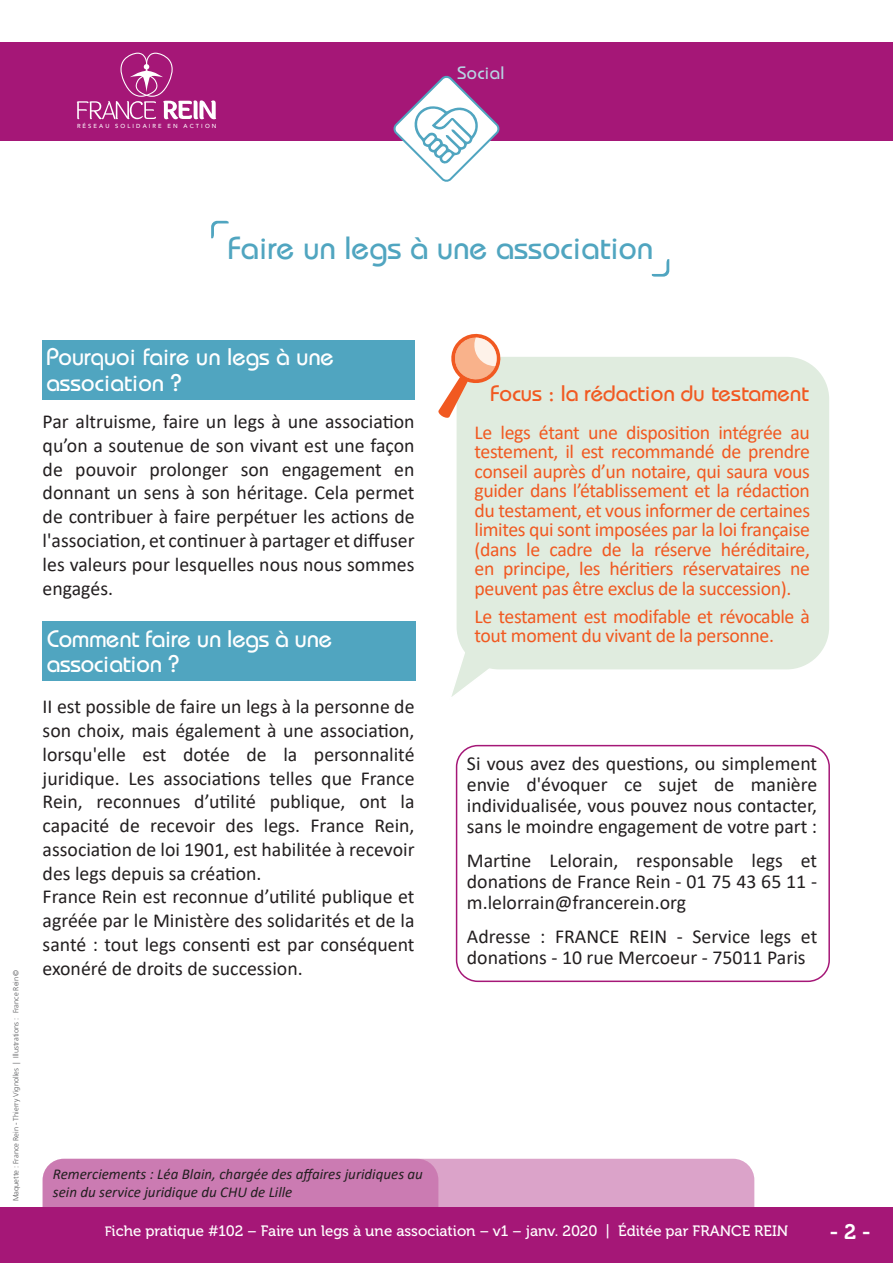
<style>
.page{position:relative;width:893px;height:1263px;background:#fff}
.page>*{position:absolute;margin:0;border:0;box-sizing:border-box;transform-origin:0 0}
.t1{font:32.1px "Bauhaus";color:#50a5c0}
.t2{font:24px/25.5px "Bauhaus";color:#fff}
.t3{font:22.5px "Bauhaus";color:#f15921}
.t4{font:21px "Museo 700";color:#fff}
.t5{font:19.8px/23.7px "Calibri";color:#231f20;text-align:justify}
.t6{font:19.8px/19.5px "Calibri";letter-spacing:-.02em;color:#f15921;text-align:justify}
.t7{font:18px "Bauhaus";letter-spacing:.02em;color:#b7d5e4}
.t8{font:italic 15px/18px "Calibri";color:#231f20}
.t9{font:15px "Museo 500";color:#fff}
.t10{font:300 7.5px "Frutiger LT Std";color:#57585a}
.t11{font:500 5.85px "Avenir";letter-spacing:.36em;color:#fff}
.s1{font-size:13.5px}
</style>
<div class="page">
<svg style="left:43px;top:1159px;width:711px;height:48px;background:#d28dbc"></svg>
<div style="left:0;top:1207px;width:893px;height:56px;background:#a51777"></div>
<div style="left:0;top:43px;width:893px;height:98px;background:#a51777"></div>
<svg style="left:77px;top:53px;width:139px;height:66px"></svg>
<svg style="left:393px;top:76px;width:107px;height:106px"></svg>
<div style="left:43px;top:621px;width:373px;height:60px;background:#50a5c0"></div>
<svg style="left:211px;top:221px;width:18px;height:17px"></svg>
<svg style="left:652px;top:259px;width:17px;height:18px"></svg>
<div style="left:42px;top:340px;width:373px;height:59px;background:#50a5c0"></div>
<svg style="left:451px;top:594px;width:87px;height:103px"></svg>
<div style="left:457px;top:357px;width:372px;height:312px;background:#e0ecdf;border-radius:43px"></div>
<div style="left:456px;top:745px;width:374px;height:237px;border:2px solid #a51777;border-radius:21px"></div>
<svg style="left:438px;top:333px;width:63px;height:85px"></svg>
<p class="t11" style="left:77px;top:121px;width:141px">RÉSEAU SOLIDAIRE EN ACTION</p>
<p class="t7" style="left:457px;top:62px;width:48px">Social</p>
<p class="t1" style="left:229px;top:228px;width:426px">Faire un legs à une association</p>
<p class="t10" style="left:12px;top:1201px;width:233px;rotate:-90deg">Maquette : France Rein - Thierry Vignolles | Illustrations : France Rein©</p>
<p class="t2" style="left:46px;top:344px;width:289px">Pourquoi faire un legs à une association ?</p>
<p class="t5" style="left:43px;top:409px;width:373px">Par altruisme, faire un legs à une association qu’on a soutenue de son vivant est une façon de pouvoir prolonger son engagement en donnant un sens à son héritage. Cela permet de contribuer à faire perpétuer les actions de l'association, et continuer à partager et diffuser les valeurs pour lesquelles nous nous sommes engagés.</p>
<p class="t2" style="left:47px;top:625px;width:287px">Comment faire un legs à une association ?</p>
<p class="t5" style="left:43px;top:694px;width:373px">II est possible de faire un legs à la personne de son choix, mais également à une association, lorsqu'elle est dotée de la personnalité juridique. Les associations telles que France Rein, reconnues d’utilité publique, ont la capacité de recevoir des legs. France Rein, association de loi 1901, est habilitée à recevoir des legs depuis sa création.</p>
<p class="t5" style="left:43px;top:884px;width:373px">France Rein est reconnue d’utilité publique et agréée par le Ministère des solidarités et de la santé : tout legs consenti est par conséquent exonéré de droits de succession.</p>
<p class="t3" style="left:491px;top:379px;width:319px">Focus : la rédaction du testament</p>
<p class="t6" style="left:475px;top:422px;width:337px">Le legs étant une disposition intégrée au testement, il est recommandé de prendre conseil auprès d’un notaire, qui saura vous guider dans l’établissement et la rédaction du testament, et vous informer de certaines limites qui sont imposées par la loi française (dans le cadre de la réserve héréditaire, en principe, les héritiers réservataires ne peuvent pas être exclus de la succession).</p>
<p class="t6" style="left:475px;top:606px;width:337px">Le testament est modifable et révocable à tout moment du vivant de la personne.</p>
<p class="t5" style="left:467px;top:753px;width:352px;line-height:21px">Si vous avez des questions, ou simplement envie d'évoquer ce sujet de manière individualisée, vous pouvez nous contacter, sans le moindre engagement de votre part :</p>
<p class="t5" style="left:467px;top:850px;width:352px;line-height:21px">Martine Lelorain, responsable legs et donations de France Rein - 01 75 43 65 11 - m.lelorrain@francerein.org</p>
<p class="t5" style="left:467px;top:925px;width:352px;line-height:21px">Adresse : FRANCE REIN - Service legs et donations - 10 rue Mercoeur - 75011 Paris</p>
<p class="t8" style="left:53px;top:1165px;width:372px">Remerciements : Léa Blain, chargée des affaires juridiques au sein du service juridique du CHU de Lille</p>
<p class="t9" style="left:105px;top:1223px;width:685px"><span class="s1">F</span>iche pratique #102 − Faire un legs à une association − v1 − janv. 2020 | Éditée par FRANCE REIN</p>
<p class="t4" style="left:830px;top:1220px;width:43px">- 2 -</p>
</div>
